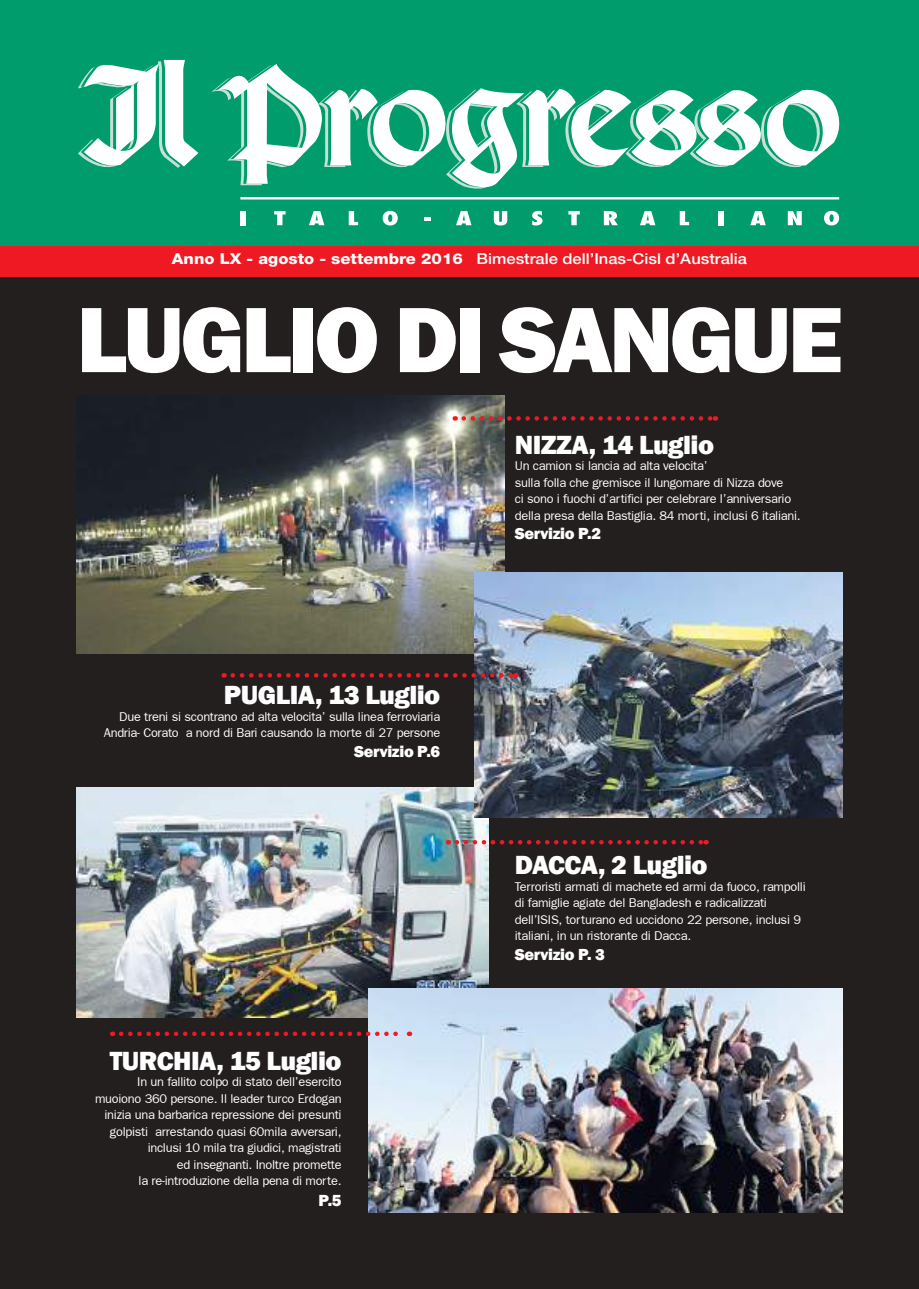
<style>
.page{position:relative;width:919px;height:1289px;background:#fff}
.page>*{position:absolute;margin:0;border:0;box-sizing:border-box;transform-origin:0 0}
.t1{font:800 96px "Franklin Gothic";letter-spacing:-.04em;color:#fff}
.t2{font:800 27px "Franklin Gothic";letter-spacing:-.02em;color:#fff}
.t3{font:800 16.5px "Franklin Gothic";letter-spacing:-.02em;color:#fff}
.t4{font:500 15px "Helvetica Neue";color:#fff;scale:1.1 1}
.t5{font:12.75px/16.5px "Frankfurt Gothic Plain";letter-spacing:-.02em;color:#fff}
.s1{font-weight:800}
</style>
<div class="page">
<div style="left:0;top:271px;width:918px;height:1017px;background:#241f1f"></div>
<div style="left:0;top:240px;width:918px;height:36px;background:#ef1923"></div>
<div style="left:0;top:0;width:918px;height:246px;background:#009c6b"></div>
<svg style="left:78px;top:60px;width:120px;height:108px"></svg>
<svg style="left:211px;top:64px;width:629px;height:125px"></svg>
<hr style="left:240px;top:197px;width:599px;height:2px;background:#fff">
<div style="left:240px;top:211px;width:6px;height:14px;background:#fff"></div>
<svg style="left:274px;top:211px;width:11px;height:14px"></svg>
<svg style="left:309px;top:211px;width:15px;height:14px"></svg>
<svg style="left:349px;top:211px;width:9px;height:14px"></svg>
<svg style="left:382px;top:211px;width:16px;height:14px"></svg>
<svg style="left:424px;top:217px;width:6px;height:4px"></svg>
<svg style="left:456px;top:211px;width:15px;height:14px"></svg>
<svg style="left:494px;top:211px;width:13px;height:14px"></svg>
<svg style="left:532px;top:211px;width:10px;height:14px"></svg>
<svg style="left:568px;top:211px;width:11px;height:14px"></svg>
<svg style="left:603px;top:211px;width:15px;height:14px"></svg>
<svg style="left:640px;top:211px;width:15px;height:14px"></svg>
<svg style="left:679px;top:211px;width:10px;height:14px"></svg>
<div style="left:718px;top:211px;width:5px;height:14px;background:#fff"></div>
<svg style="left:750px;top:211px;width:15px;height:14px"></svg>
<svg style="left:787px;top:211px;width:14px;height:14px"></svg>
<svg style="left:824px;top:211px;width:15px;height:14px"></svg>
<img style="left:77px;top:787px;width:411px;height:230px">
<img style="left:77px;top:395px;width:427px;height:258px">
<img style="left:474px;top:572px;width:368px;height:245px">
<img style="left:368px;top:988px;width:474px;height:224px">
<svg style="left:463px;top:416px;width:253px;height:4px"></svg>
<svg style="left:457px;top:840px;width:249px;height:4px"></svg>
<svg style="left:121px;top:1031px;width:289px;height:5px"></svg>
<svg style="left:233px;top:673px;width:283px;height:4px"></svg>
<p class="t4" style="left:172px;top:250px;width:524px"><span class="s1">Anno LX - agosto - settembre 2016</span> Bimestrale dell’Inas-Cisl d’Australia</p>
<h1 class="t1" style="left:77px;top:278px;width:767px">LUGLIO DI SANGUE</h1>
<h2 class="t2" style="left:224px;top:677px;width:218px">PUGLIA, 13 Luglio</h2>
<p class="t5" style="left:104px;top:707px;width:338px;text-align:right">Due treni si scontrano ad alta velocita’ sulla linea ferroviaria<br>Andria- Corato a nord di Bari causando la morte di 27 persone</p>
<p class="t3" style="left:354px;top:740px;width:88px">Servizio P.6</p>
<h2 class="t2" style="left:110px;top:1043px;width:233px">TURCHIA, 15 Luglio</h2>
<p class="t5" style="left:95px;top:1073px;width:248px;text-align:right">In un fallito colpo di stato dell’esercito muoiono 360 persone. Il leader turco Erdogan inizia una barbarica repressione dei presunti golpisti arrestando quasi 60mila avversari, inclusi 10 mila tra giudici, magistrati<br>ed insegnanti. Inoltre promette<br>la re-introduzione della pena di morte.</p>
<p class="t3" style="left:318px;top:1189px;width:25px">P.5</p>
<h2 class="t2" style="left:514px;top:427px;width:201px">NIZZA, 14 Luglio</h2>
<p class="t5" style="left:514px;top:457px;width:287px">Un camion si lancia ad alta velocita’<br>sulla folla che gremisce il lungomare di Nizza dove<br>ci sono i fuochi d’artifici per celebrare l’anniversario della presa della Bastiglia. 84 morti, inclusi 6 italiani.</p>
<p class="t3" style="left:514px;top:523px;width:88px">Servizio P.2</p>
<h2 class="t2" style="left:514px;top:847px;width:194px">DACCA, 2 Luglio</h2>
<p class="t5" style="left:514px;top:877px;width:292px">Terroristi armati di machete ed armi da fuoco, rampolli di famiglie agiate del Bangladesh e radicalizzati dell’ISIS, torturano ed uccidono 22 persone, inclusi 9 italiani, in un ristorante di Dacca.</p>
<p class="t3" style="left:514px;top:943px;width:91px">Servizio P. 3</p>
</div>
